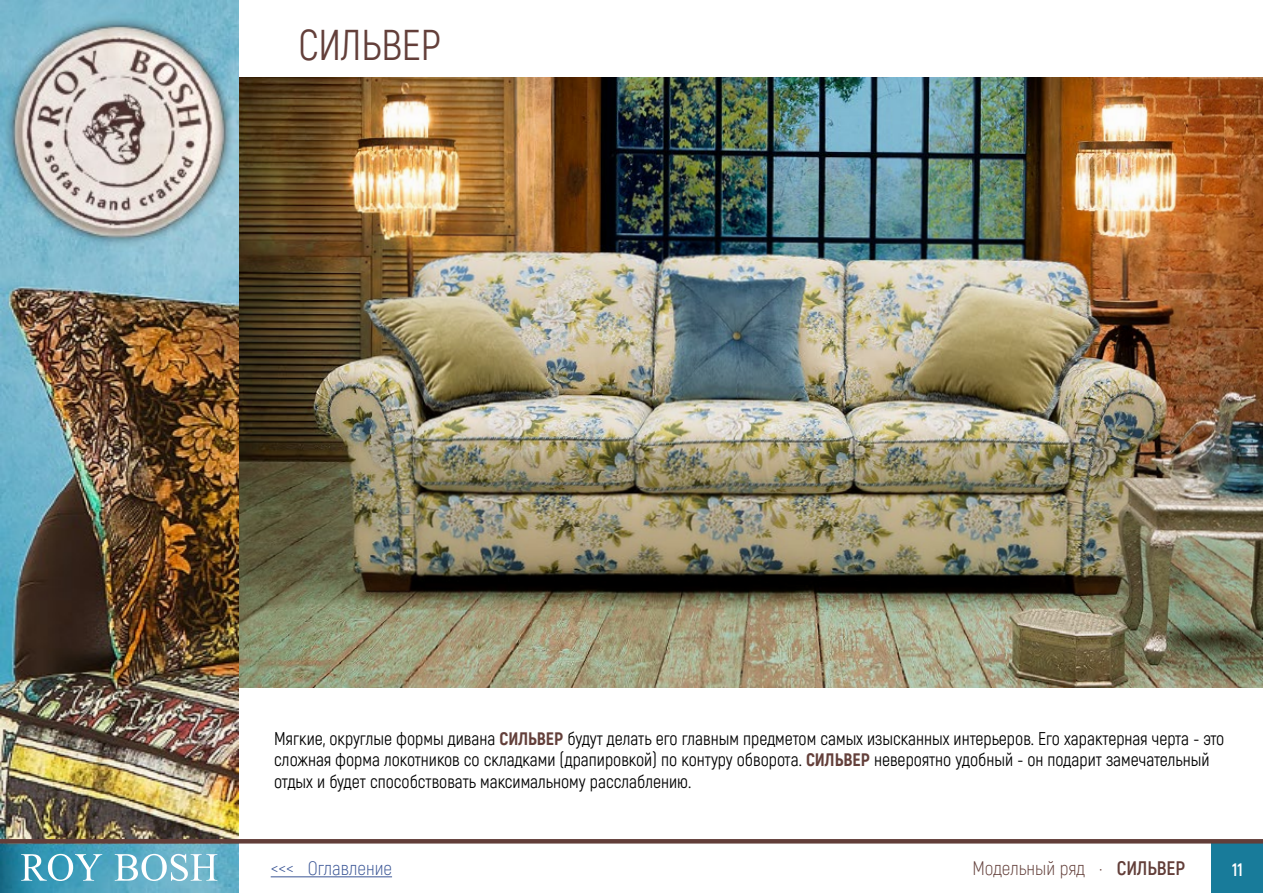
<style>
.page{position:relative;width:1263px;height:893px;background:#fff}
.page>*{position:absolute;margin:0;border:0;box-sizing:border-box;transform-origin:0 0}
.t1{font:42px "Akrobat";color:#633f3a}
.t2{font:300 19.5px "Akrobat";color:#623e39}
.t3{font:300 19.5px "Akrobat";color:#3b5696}
.t4{font:18px/21.6px "Akrobat";color:#000}
.t5{font:700 18px "Akrobat";color:#fff}
.s1{font-weight:800;color:#633f3a}
.s2{font-weight:700}
</style>
<div class="page">
<img style="left:239px;top:77px;width:1024px;height:610px">
<hr style="left:271px;top:876px;width:121px;height:1px;background:#3b5696">
<img style="left:0;top:0;width:239px;height:893px">
<div style="left:1212px;top:842px;width:51px;height:51px;background:#187b9a"></div>
<hr style="left:0;top:839px;width:1263px;height:4px;background:#623e39">
<svg style="left:21px;top:854px;width:81px;height:27px"></svg>
<svg style="left:115px;top:854px;width:102px;height:27px"></svg>
<h1 class="t1" style="left:298px;top:20px;width:144px">СИЛЬВЕР</h1>
<p class="t4" style="left:274px;top:728px;width:951px">Мягкие, округлые формы дивана <span class="s1">СИЛЬВЕР</span> будут делать его главным предметом самых изысканных интерьеров. Его характерная черта - это сложная форма локотников со складками (драпировкой) по контуру обворота. <span class="s1">СИЛЬВЕР</span> невероятно удобный - он подарит замечательный отдых и будет способствовать максимальному расслаблению.</p>
<p class="t3" style="left:271px;top:857px;width:123px">&lt;&lt;&lt; Оглавление</p>
<p class="t2" style="left:972px;top:857px;width:214px">Модельный ряд · <span class="s2">СИЛЬВЕР</span></p>
<p class="t5" style="left:1232px;top:858px;width:12px">11</p>
</div>
